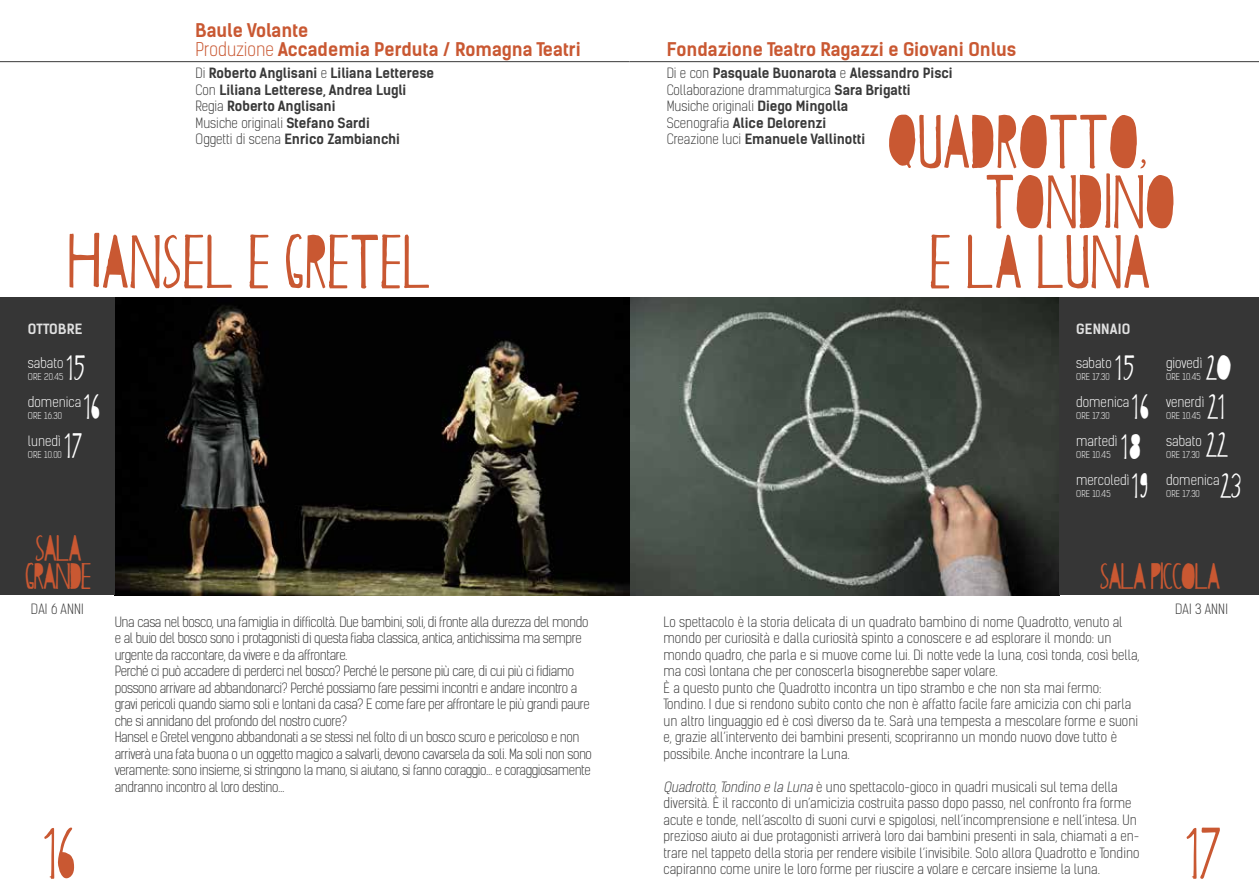
<style>
.page{position:relative;width:1259px;height:893px;background:#fff}
.page>*{position:absolute;margin:0;border:0;box-sizing:border-box;transform-origin:0 0}
.t1{font:90px "Papercutting";color:#c95832}
.t2{font:43.5px/39px "Papercutting";letter-spacing:.02em;color:#fff;text-align:center}
.t3{font:43.5px "Papercutting";letter-spacing:-.03em;color:#c95832}
.t4{font:700 18px/19.5px "Kelson Sans";color:#c95832}
.t5{font:300 13.5px/16.5px "Kelson Sans";color:#393939}
.t6{font:300 13.5px/16.5px "Kelson Sans";letter-spacing:-.03em;color:#393939}
.t7{font:700 13.5px/16.5px "Kelson Sans";color:#393939}
.t8{font:300 13.5px "Kelson Sans";color:#fff}
.t9{font:700 13.5px "Kelson Sans";letter-spacing:.015em;color:#e0e0e0}
.t10{font:300 9px "Kelson Sans";letter-spacing:.005em;color:#fff}
.s1{font-weight:300}
.s2{font-style:italic}
</style>
<div class="page">
<img style="left:115px;top:298px;width:944px;height:297px">
<div style="left:1059px;top:298px;width:200px;height:297px;background:#363636"></div>
<hr style="left:0;top:61px;width:629px;height:1px;background:#393939">
<hr style="left:629px;top:61px;width:630px;height:1px;background:#393939">
<div style="left:0;top:298px;width:115px;height:297px;background:#363636"></div>
<h3 class="t4" style="left:196px;top:20px;width:387px">Baule Volante<br><span class="s1">Produzione</span> Accademia Perduta / Romagna Teatri</h3>
<p class="t7" style="left:196px;top:65px;width:240px"><span class="s1">Di</span> Roberto Anglisani <span class="s1">e</span> Liliana Letterese <span class="s1">Con</span> Liliana Letterese, Andrea Lugli <span class="s1">Regia</span> Roberto Anglisani<br><span class="s1">Musiche originali</span> Stefano Sardi<br><span class="s1">Oggetti di scena</span> Enrico Zambianchi</p>
<h1 class="t1" style="left:66px;top:205px;width:365px">HANSEL E GRETEL</h1>
<p class="t9" style="left:28px;top:320px;width:56px">OTTOBRE</p>
<p class="t8" style="left:28px;top:355px;width:37px">sabato</p>
<p class="t10" style="left:28px;top:371px;width:37px">ORE 20.45</p>
<p class="t8" style="left:28px;top:394px;width:55px">domenica</p>
<p class="t10" style="left:28px;top:410px;width:36px">ORE 16.30</p>
<p class="t8" style="left:28px;top:433px;width:34px">lunedì</p>
<p class="t10" style="left:28px;top:449px;width:35px">ORE 10.00</p>
<h2 class="t2" style="left:63px;top:346px;width:38px">15<br>16<br>17</h2>
<h2 class="t3" style="left:34px;top:520px;width:48px">SALA</h2>
<h2 class="t3" style="left:24px;top:549px;width:68px">GRANDE</h2>
<h3 class="t4" style="left:666px;top:40px;width:351px">Fondazione Teatro Ragazzi e Giovani Onlus</h3>
<p class="t7" style="left:666px;top:65px;width:287px"><span class="s1">Di e con</span> Pasquale Buonarota <span class="s1">e</span> Alessandro Pisci <span class="s1">Collaborazione drammaturgica</span> Sara Brigatti <span class="s1">Musiche originali</span> Diego Mingolla<br><span class="s1">Scenografia</span> Alice Delorenzi<br><span class="s1">Creazione luci</span> Emanuele Vallinotti</p>
<h1 class="t1" style="left:885px;top:85px;width:262px">QUADROTTO,</h1>
<h1 class="t1" style="left:983px;top:145px;width:192px">TONDINO</h1>
<h1 class="t1" style="left:927px;top:205px;width:223px">E LA LUNA</h1>
<p class="t9" style="left:1076px;top:320px;width:56px">GENNAIO</p>
<p class="t8" style="left:1076px;top:355px;width:37px">sabato</p>
<p class="t10" style="left:1076px;top:371px;width:35px">ORE 17.30</p>
<p class="t8" style="left:1076px;top:394px;width:55px">domenica</p>
<p class="t10" style="left:1076px;top:410px;width:35px">ORE 17.30</p>
<p class="t8" style="left:1076px;top:433px;width:43px">martedì</p>
<p class="t10" style="left:1076px;top:449px;width:36px">ORE 10.45</p>
<p class="t8" style="left:1076px;top:472px;width:55px">mercoledì</p>
<p class="t10" style="left:1076px;top:488px;width:36px">ORE 10.45</p>
<h2 class="t2" style="left:1114px;top:346px;width:36px;text-align:left">15<br>16<br>18<br>19</h2>
<h2 class="t2" style="left:1204px;top:346px;width:28px">20</h2>
<p class="t8" style="left:1166px;top:355px;width:38px">giovedì</p>
<p class="t10" style="left:1166px;top:371px;width:36px">ORE 10.45</p>
<p class="t8" style="left:1166px;top:394px;width:40px">venerdì</p>
<p class="t10" style="left:1166px;top:410px;width:36px">ORE 10.45</p>
<p class="t8" style="left:1166px;top:433px;width:37px">sabato</p>
<p class="t10" style="left:1166px;top:449px;width:35px">ORE 17.30</p>
<p class="t8" style="left:1166px;top:472px;width:55px">domenica</p>
<p class="t10" style="left:1166px;top:488px;width:35px">ORE 17.30</p>
<h2 class="t2" style="left:1204px;top:384px;width:38px;line-height:39.5px">21<br>22<br>23</h2>
<h2 class="t3" style="left:1098px;top:549px;width:122px">SALA PICCOLA</h2>
<p class="t5" style="left:31px;top:601px;width:54px">DAI 6 ANNI</p>
<p class="t5" style="left:1175px;top:601px;width:54px">DAI 3 ANNI</p>
<p class="t6" style="left:115px;top:614px;width:479px">Una casa nel bosco, una famiglia in difficoltà. Due bambini, soli, di fronte alla durezza del mondo e al buio del bosco sono i protagonisti di questa fiaba classica, antica, antichissima ma sempre urgente da raccontare, da vivere e da affrontare.<br>Perché ci può accadere di perderci nel bosco? Perché le persone più care, di cui più ci fidiamo possono arrivare ad abbandonarci? Perché possiamo fare pessimi incontri e andare incontro a gravi pericoli quando siamo soli e lontani da casa? E come fare per affrontare le più grandi paure che si annidano del profondo del nostro cuore?<br>Hansel e Gretel vengono abbandonati a se stessi nel folto di un bosco scuro e pericoloso e non arriverà una fata buona o un oggetto magico a salvarli, devono cavarsela da soli. Ma soli non sono veramente: sono insieme, si stringono la mano, si aiutano, si fanno coraggio… e coraggiosamente andranno incontro al loro destino…</p>
<p class="t5" style="left:663px;top:614px;width:477px">Lo spettacolo è la storia delicata di un quadrato bambino di nome Quadrotto, venuto al mondo per curiosità e dalla curiosità spinto a conoscere e ad esplorare il mondo: un mondo quadro, che parla e si muove come lui. Di notte vede la luna, così tonda, così bella, ma così lontana che per conoscerla bisognerebbe saper volare.<br>È a questo punto che Quadrotto incontra un tipo strambo e che non sta mai fermo:<br>Tondino. I due si rendono subito conto che non è affatto facile fare amicizia con chi parla un altro linguaggio ed è così diverso da te. Sarà una tempesta a mescolare forme e suoni e, grazie all’intervento dei bambini presenti, scopriranno un mondo nuovo dove tutto è possibile. Anche incontrare la Luna.</p>
<p class="t5" style="left:663px;top:779px;width:477px"><span class="s2">Quadrotto,Tondino e la Luna</span> è uno spettacolo-gioco in quadri musicali sul tema della diversità. È il racconto di un’amicizia costruita passo dopo passo, nel confronto fra forme acute e tonde, nell’ascolto di suoni curvi e spigolosi, nell’incomprensione e nell’intesa. Un prezioso aiuto ai due protagonisti arriverà loro dai bambini presenti in sala, chiamati a en&shy;trare nel tappeto della storia per rendere visibile l’invisibile. Solo allora Quadrotto e Tondino capiranno come unire le loro forme per riuscire a volare e cercare insieme la luna.</p>
<h1 class="t1" style="left:41px;top:795px;width:35px">16</h1>
<h1 class="t1" style="left:1183px;top:795px;width:39px">17</h1>
</div>
